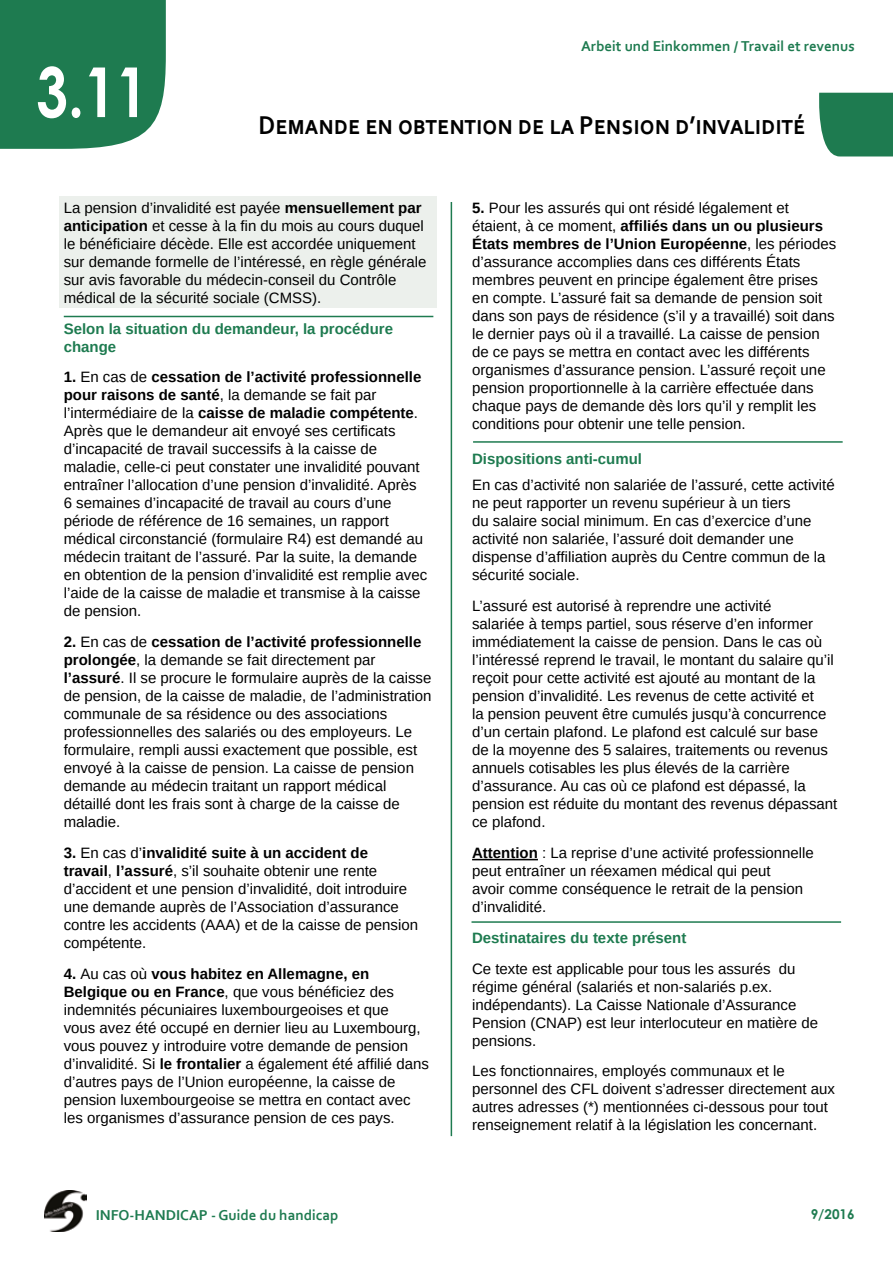
<style>
.page{position:relative;width:893px;height:1263px;background:#fff}
.page>*{position:absolute;margin:0;border:0;box-sizing:border-box;transform-origin:0 0}
.t1{font:700 69px "Century Gothic";color:#fff;scale:.83 1}
.t2{font:700 27px "Corbel";color:#000;scale:.9 1}
.t3{font:15px/18px "Liberation Sans";color:#000}
.t4{font:700 15px/18px "Liberation Sans";color:#1e7b50}
.t5{font:700 15px "Corbel";color:#1e7b50}
.t6{font:700 13.5px "Century Gothic";color:#1e7b50}
.s1{font-weight:700}
</style>
<div class="page">
<div style="left:0;top:0;width:166px;height:149px;background:#1e7b50"></div>
<img style="left:44px;top:1190px;width:43px;height:41px">
<div style="left:819px;top:93px;width:74px;height:63px;background:#1e7b50"></div>
<div style="left:60px;top:197px;width:377px;height:111px;background:#ecf0ec"></div>
<hr style="left:472px;top:859px;width:66px;height:1px;background:#000">
<hr style="left:451px;top:202px;width:1px;height:934px;background:#1e7b50">
<hr style="left:64px;top:316px;width:369px;height:1px;background:#1e7b50">
<hr style="left:473px;top:441px;width:370px;height:2px;background:#1e7b50">
<hr style="left:471px;top:921px;width:370px;height:2px;background:#1e7b50">
<h1 class="t1" style="left:36px;top:40px;width:136px">3.11</h1>
<p class="t5" style="left:581px;top:37px;width:275px">Arbeit und Einkommen / Travail et revenus</p>
<h2 class="t2" style="left:259px;top:108px;width:609px">Demande en obtention de la Pension d’invalidité</h2>
<p class="t3" style="left:64px;top:199px;width:364px">La pension d’invalidité est payée <span class="s1">mensuellement par anticipation</span> et cesse à la fin du mois au cours duquel le bénéficiaire décède. Elle est accordée uniquement sur demande formelle de l’intéressé, en règle générale sur avis favorable du médecin-conseil du Contrôle médical de la sécurité sociale (CMSS).</p>
<p class="t4" style="left:64px;top:320px;width:331px">Selon la situation du demandeur, la procédure change</p>
<p class="t3" style="left:64px;top:368px;width:365px"><span class="s1">1.</span> En cas de <span class="s1">cessation de l’activité professionnelle pour raisons de santé</span>, la demande se fait par l’intermédiaire de la <span class="s1">caisse de maladie compétente</span>.<br>Après que le demandeur ait envoyé ses certificats d’incapacité de travail successifs à la caisse de maladie, celle-ci peut constater une invalidité pouvant entraîner l’allocation d’une pension d’invalidité. Après 6 semaines d’incapacité de travail au cours d’une période de référence de 16 semaines, un rapport médical circonstancié (formulaire R4) est demandé au médecin traitant de l’assuré. Par la suite, la demande en obtention de la pension d’invalidité est remplie avec l’aide de la caisse de maladie et transmise à la caisse de pension.</p>
<p class="t3" style="left:64px;top:633px;width:369px"><span class="s1">2.</span> En cas de <span class="s1">cessation de l’activité professionnelle prolongée</span>, la demande se fait directement par <span class="s1">l’assuré</span>. Il se procure le formulaire auprès de la caisse de pension, de la caisse de maladie, de l’administration communale de sa résidence ou des associations professionnelles des salariés ou des employeurs. Le formulaire, rempli aussi exactement que possible, est envoyé à la caisse de pension. La caisse de pension demande au médecin traitant un rapport médical détaillé dont les frais sont à charge de la caisse de maladie.</p>
<p class="t3" style="left:64px;top:844px;width:356px"><span class="s1">3.</span> En cas d’<span class="s1">invalidité suite à un accident de travail</span>, <span class="s1">l’assuré</span>, s’il souhaite obtenir une rente d’accident et une pension d’invalidité, doit introduire une demande auprès de l’Association d’assurance contre les accidents (AAA) et de la caisse de pension compétente.</p>
<p class="t3" style="left:64px;top:965px;width:367px"><span class="s1">4.</span> Au cas où <span class="s1">vous habitez en Allemagne, en Belgique ou en France</span>, que vous bénéficiez des indemnités pécuniaires luxembourgeoises et que<br>vous avez été occupé en dernier lieu au Luxembourg, vous pouvez y introduire votre demande de pension d’invalidité. Si <span class="s1">le frontalier</span> a également été affilié dans d’autres pays de l’Union européenne, la caisse de pension luxembourgeoise se mettra en contact avec les organismes d’assurance pension de ces pays.</p>
<p class="t3" style="left:472px;top:199px;width:366px"><span class="s1">5.</span> Pour les assurés qui ont résidé légalement et étaient, à ce moment, <span class="s1">affiliés dans un ou plusieurs États membres de l’Union Européenne</span>, les périodes d’assurance accomplies dans ces différents États membres peuvent en principe également être prises en compte. L’assuré fait sa demande de pension soit dans son pays de résidence (s’il y a travaillé) soit dans le dernier pays où il a travaillé. La caisse de pension de ce pays se mettra en contact avec les différents organismes d’assurance pension. L’assuré reçoit une pension proportionnelle à la carrière effectuée dans chaque pays de demande dès lors qu’il y remplit les conditions pour obtenir une telle pension.</p>
<p class="t4" style="left:472px;top:450px;width:172px">Dispositions anti-cumul</p>
<p class="t3" style="left:472px;top:476px;width:364px">En cas d’activité non salariée de l’assuré, cette activité ne peut rapporter un revenu supérieur à un tiers<br>du salaire social minimum. En cas d’exercice d’une activité non salariée, l’assuré doit demander une dispense d’affiliation auprès du Centre commun de la sécurité sociale.</p>
<p class="t3" style="left:472px;top:597px;width:367px">L’assuré est autorisé à reprendre une activité<br>salariée à temps partiel, sous réserve d’en informer immédiatement la caisse de pension. Dans le cas où l’intéressé reprend le travail, le montant du salaire qu’il reçoit pour cette activité est ajouté au montant de la pension d’invalidité. Les revenus de cette activité et<br>la pension peuvent être cumulés jusqu’à concurrence d’un certain plafond. Le plafond est calculé sur base de la moyenne des 5 salaires, traitements ou revenus annuels cotisables les plus élevés de la carrière d’assurance. Au cas où ce plafond est dépassé, la pension est réduite du montant des revenus dépassant ce plafond.</p>
<p class="t3" style="left:472px;top:844px;width:343px"><span class="s1">Attention</span> : La reprise d’une activité professionnelle peut entraîner un réexamen médical qui peut<br>avoir comme conséquence le retrait de la pension d’invalidité.</p>
<p class="t4" style="left:472px;top:929px;width:216px">Destinataires du texte présent</p>
<p class="t3" style="left:472px;top:959px;width:347px">Ce texte est applicable pour tous les assurés du régime général (salariés et non-salariés p.ex. indépendants). La Caisse Nationale d’Assurance Pension (CNAP) est leur interlocuteur en matière de pensions.</p>
<p class="t3" style="left:472px;top:1062px;width:364px">Les fonctionnaires, employés communaux et le personnel des CFL doivent s’adresser directement aux autres adresses (*) mentionnées ci-dessous pour tout renseignement relatif à la législation les concernant.</p>
<p class="t5" style="left:96px;top:1206px;width:244px">INFO-HANDICAP - Guide du handicap</p>
<p class="t6" style="left:811px;top:1204px;width:46px">9/2016</p>
</div>
